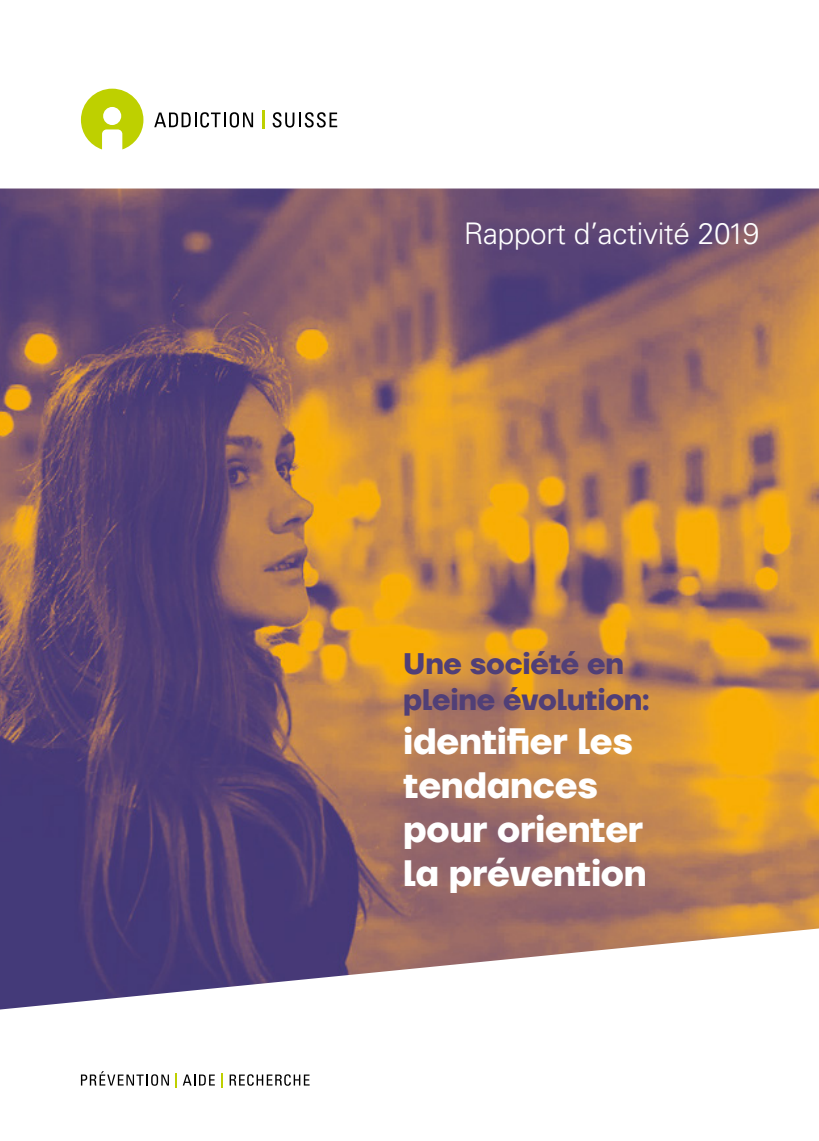
<style>
.page{position:relative;width:819px;height:1141px;background:#fff}
.page>*{position:absolute;margin:0;border:0;box-sizing:border-box;transform-origin:0 0}
.t1{font:700 36.75px/44.1px "TT Firs Neue";letter-spacing:-.01em;color:#fff}
.t2{font:700 29.75px/35.7px "TT Firs Neue";letter-spacing:-.01em;color:#503f77}
.t3{font:300 29.75px "Univers";letter-spacing:-.01em;color:#fff}
</style>
<div class="page">
<svg style="left:81px;top:89px;width:62px;height:60px"></svg>
<hr style="left:262px;top:110px;width:3px;height:19px;background:#bed000">
<svg style="left:272px;top:112px;width:65px;height:16px"></svg>
<svg style="left:154px;top:112px;width:99px;height:16px"></svg>
<svg style="left:183px;top:1074px;width:32px;height:12px"></svg>
<svg style="left:229px;top:1074px;width:80px;height:12px"></svg>
<svg style="left:175px;top:1073px;width:2px;height:14px"></svg>
<svg style="left:221px;top:1073px;width:2px;height:14px"></svg>
<svg style="left:81px;top:1071px;width:88px;height:15px"></svg>
<img style="left:0;top:189px;width:819px;height:820px">
<p class="t3" style="left:464px;top:216px;width:297px">Rapport d’activité 2019</p>
<p class="t2" style="left:403px;top:646px;width:248px">Une société en pleine évolution:</p>
<p class="t1" style="left:403px;top:719px;width:245px">identifier les tendances pour orienter la prévention</p>
</div>
